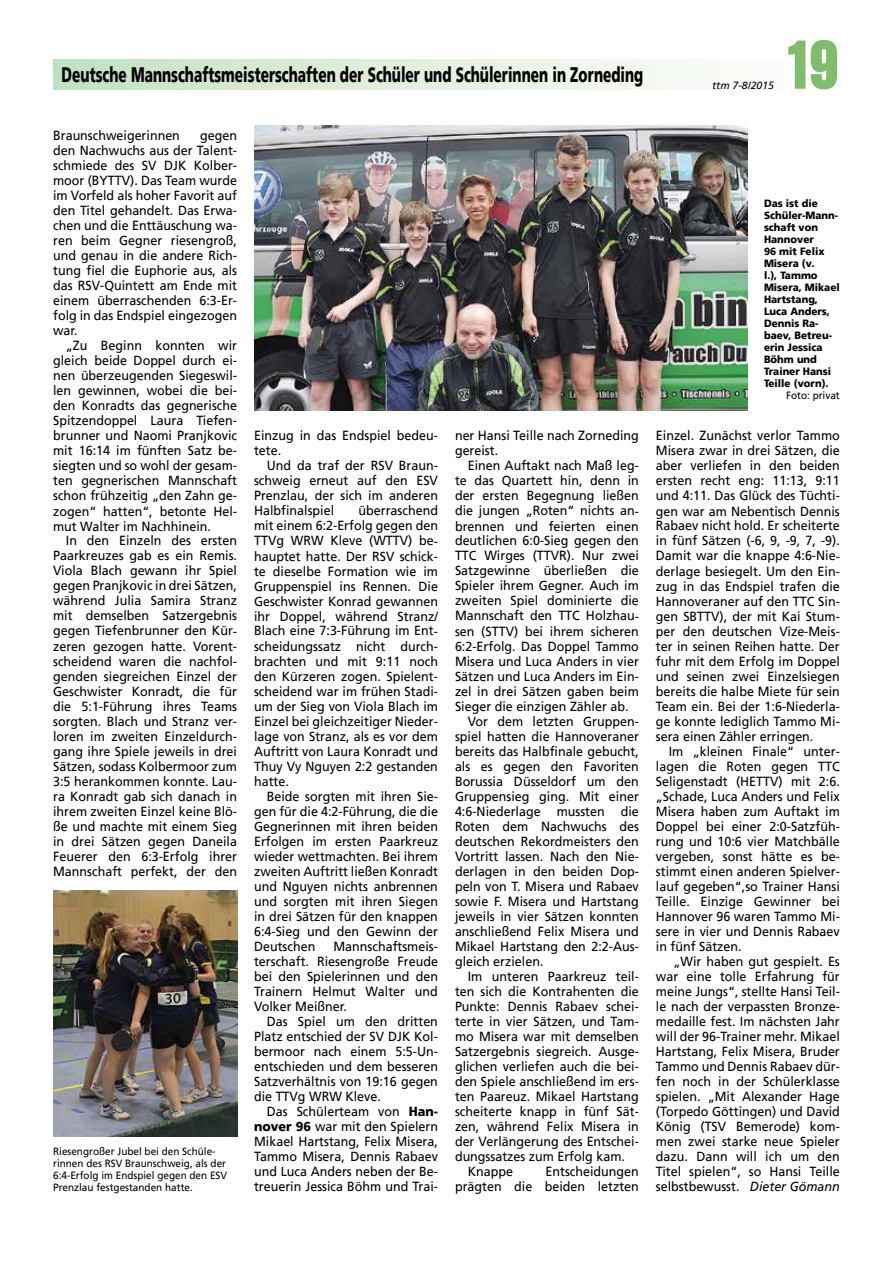
<style>
.page{position:relative;width:893px;height:1263px;background:#fff}
.page>*{position:absolute;margin:0;border:0;box-sizing:border-box;transform-origin:0 0}
.t1{font:700 condensed 72px "Aurora BT";color:#80bc6c}
.t2{font:900 21px "Frutiger";color:#000;scale:.65 1}
.t3{font:13.2px/15px "Frutiger";color:#000;text-align:justify;scale:.95 1}
.t4{font:900 10.5px/12px "Frutiger";color:#000;scale:.95 1}
.t5{font:10.5px/12px "Frutiger";color:#000;scale:.95 1}
.t6{font:italic 10.5px "Frutiger";color:#000}
.s1{font-weight:900}
.s2{font-style:italic}
</style>
<div class="page">
<div style="left:53px;top:60px;width:787px;height:29px;background:linear-gradient(to right,#c4e2c0,#fff)"></div>
<img style="left:53px;top:890px;width:184px;height:246px">
<img style="left:254px;top:125px;width:494px;height:285px">
<h2 class="t2" style="left:62px;top:62px;width:896px">Deutsche Mannschaftsmeisterschaften der Schüler und Schülerinnen in Zorneding</h2>
<p class="t6" style="left:712px;top:79px;width:63px">ttm 7-8/2015</p>
<h1 class="t1" style="left:789px;top:23px;width:53px">19</h1>
<p class="t3" style="left:53px;top:128px;width:135px">Braunschweigerinnen</p>
<p class="t3" style="left:53px;top:128px;width:195px;text-indent:147px">gegen den Nachwuchs aus der Talent&shy;schmiede des SV DJK Kolber&shy;moor (BYTTV). Das Team wurde im Vorfeld als hoher Favorit auf den Titel gehandelt. Das Erwa&shy;chen und die Enttäuschung wa&shy;ren beim Gegner riesengroß, und genau in die andere Rich&shy;tung fiel die Euphorie aus, als das RSV-Quintett am Ende mit einem überraschenden 6:3-Er&shy;folg in das Endspiel eingezogen war.</p>
<p class="t3" style="left:53px;top:338px;width:195px;text-indent:13px">„Zu Beginn konnten wir gleich beide Doppel durch ei&shy;nen überzeugenden Siegeswil&shy;len gewinnen, wobei die bei&shy;den Konradts das gegnerische Spitzendoppel Laura Tiefen&shy;brunner und Naomi Pranjkovic mit 16:14 im fünften Satz be&shy;siegten und so wohl der gesam&shy;ten gegnerischen Mannschaft schon frühzeitig „den Zahn ge&shy;zogen“ hatten“, betonte Hel&shy;mut Walter im Nachhinein.</p>
<p class="t3" style="left:53px;top:533px;width:195px;text-indent:13px">In den Einzeln des ersten Paarkreuzes gab es ein Remis.<br>Viola Blach gewann ihr Spiel gegen Pranjkovic in drei Sätzen, während Julia Samira Stranz mit demselben Satzergebnis gegen Tiefenbrunner den Kür&shy;zeren gezogen hatte. Vorent&shy;scheidend waren die nachfol&shy;genden siegreichen Einzel der Geschwister Konradt, die für die 5:1-Führung ihres Teams sorgten. Blach und Stranz ver&shy;loren im zweiten Einzeldurch&shy;gang ihre Spiele jeweils in drei Sätzen, sodass Kolbermoor zum 3:5 herankommen konnte. Lau&shy;ra Konradt gab sich danach in ihrem zweiten Einzel keine Blö&shy;ße und machte mit einem Sieg in drei Sätzen gegen Daneila Feuerer den 6:3-Erfolg ihrer Mannschaft perfekt, der den</p>
<p class="t5" style="left:53px;top:1145px;width:185px">Riesengroßer Jubel bei den Schüle&shy;rinnen des RSV Braunschweig, als der 6:4-Erfolg im Endspiel gegen den ESV Prenzlau festgestanden hatte.</p>
<p class="t3" style="left:254px;top:428px;width:195px">Einzug in das Endspiel bedeu&shy;tete.</p>
<p class="t3" style="left:254px;top:458px;width:195px;text-indent:13px">Und da traf der RSV Braun&shy;schweig erneut auf den ESV Prenzlau, der sich im anderen Halbfinalspiel</p>
<p class="t3" style="left:254px;top:503px;width:195px;text-indent:104px">überraschend mit einem 6:2-Erfolg gegen den TTVg WRW Kleve (WTTV) be&shy;hauptet hatte. Der RSV schick&shy;te dieselbe Formation wie im Gruppenspiel ins Rennen. Die Geschwister Konrad gewannen ihr Doppel, während Stranz/ Blach eine 7:3-Führung im Ent&shy;scheidungssatz nicht durch&shy;brachten und mit 9:11 noch den Kürzeren zogen. Spielent&shy;scheidend war im frühen Stadi&shy;um der Sieg von Viola Blach im Einzel bei gleichzeitiger Nieder&shy;lage von Stranz, als es vor dem Auftritt von Laura Konradt und Thuy Vy Nguyen 2:2 gestanden hatte.</p>
<p class="t3" style="left:254px;top:788px;width:195px;text-indent:13px">Beide sorgten mit ihren Sie&shy;gen für die 4:2-Führung, die die Gegnerinnen mit ihren beiden Erfolgen im ersten Paarkreuz wieder wettmachten. Bei ihrem zweiten Auftritt ließen Konradt und Nguyen nichts anbrennen und sorgten mit ihren Siegen in drei Sätzen für den knappen 6:4-Sieg und den Gewinn der Deutschen</p>
<p class="t3" style="left:254px;top:938px;width:195px;text-indent:79px">Mannschaftsmeis&shy;terschaft. Riesengroße Freude bei den Spielerinnen und den Trainern Helmut Walter und Volker Meißner.</p>
<p class="t3" style="left:254px;top:1013px;width:195px;text-indent:13px">Das Spiel um den dritten Platz entschied der SV DJK Kol&shy;bermoor nach einem 5:5-Un&shy;entschieden und dem besseren Satzverhältnis von 19:16 gegen die TTVg WRW Kleve.</p>
<p class="t3" style="left:254px;top:1103px;width:195px;text-indent:13px">Das Schülerteam von <span class="s1">Han&shy;nover 96</span> war mit den Spielern Mikael Hartstang, Felix Misera, Tammo Misera, Dennis Rabaev und Luca Anders neben der Be&shy;treuerin Jessica Böhm und Trai-</p>
<p class="t3" style="left:455px;top:428px;width:195px">ner Hansi Teille nach Zorneding gereist.</p>
<p class="t3" style="left:468px;top:458px;width:182px">Einen Auftakt nach Maß leg-</p>
<p class="t3" style="left:455px;top:473px;width:195px">te das Quartett hin, denn in</p>
<p class="t3" style="left:455px;top:488px;width:195px">der ersten Begegnung ließen</p>
<p class="t3" style="left:455px;top:503px;width:195px">die jungen „Roten“ nichts an-</p>
<p class="t3" style="left:455px;top:518px;width:195px">brennen und feierten einen</p>
<p class="t3" style="left:455px;top:533px;width:195px">deutlichen 6:0-Sieg gegen den</p>
<p class="t3" style="left:455px;top:548px;width:195px">TTC Wirges (TTVR). Nur zwei</p>
<p class="t3" style="left:455px;top:563px;width:195px">Satzgewinne überließen die</p>
<p class="t3" style="left:455px;top:578px;width:195px">Spieler ihrem Gegner. Auch im</p>
<p class="t3" style="left:455px;top:593px;width:195px">zweiten Spiel dominierte die</p>
<p class="t3" style="left:455px;top:608px;width:195px">Mannschaft den TTC Holzhau-</p>
<p class="t3" style="left:455px;top:623px;width:195px">sen (STTV) bei ihrem sicheren</p>
<p class="t3" style="left:455px;top:638px;width:195px">6:2-Erfolg. Das Doppel Tammo</p>
<p class="t3" style="left:455px;top:653px;width:195px">Misera und Luca Anders in vier</p>
<p class="t3" style="left:455px;top:668px;width:195px">Sätzen und Luca Anders im Ein-</p>
<p class="t3" style="left:455px;top:683px;width:195px">zel in drei Sätzen gaben beim</p>
<p class="t3" style="left:455px;top:698px;width:184px">Sieger die einzigen Zähler ab.</p>
<p class="t3" style="left:468px;top:713px;width:182px">Vor dem letzten Gruppen-</p>
<p class="t3" style="left:455px;top:728px;width:195px">spiel hatten die Hannoveraner</p>
<p class="t3" style="left:455px;top:743px;width:195px">bereits das Halbfinale gebucht,</p>
<p class="t3" style="left:455px;top:758px;width:195px">als es gegen den Favoriten</p>
<p class="t3" style="left:455px;top:773px;width:195px">Borussia Düsseldorf um den</p>
<p class="t3" style="left:455px;top:788px;width:195px">Gruppensieg ging. Mit einer</p>
<p class="t3" style="left:455px;top:803px;width:195px">4:6-Niederlage mussten die</p>
<p class="t3" style="left:455px;top:818px;width:195px">Roten dem Nachwuchs des</p>
<p class="t3" style="left:455px;top:833px;width:195px">deutschen Rekordmeisters den</p>
<p class="t3" style="left:455px;top:848px;width:195px">Vortritt lassen. Nach den Nie-</p>
<p class="t3" style="left:455px;top:863px;width:195px">derlagen in den beiden Dop-</p>
<p class="t3" style="left:455px;top:878px;width:195px">peln von T. Misera und Rabaev</p>
<p class="t3" style="left:455px;top:893px;width:195px">sowie F. Misera und Hartstang</p>
<p class="t3" style="left:455px;top:908px;width:195px">jeweils in vier Sätzen konnten</p>
<p class="t3" style="left:455px;top:923px;width:195px">anschließend Felix Misera und</p>
<p class="t3" style="left:455px;top:938px;width:195px">Mikael Hartstang den 2:2-Aus-</p>
<p class="t3" style="left:455px;top:953px;width:95px">gleich erzielen.</p>
<p class="t3" style="left:468px;top:968px;width:182px">Im unteren Paarkreuz teil-</p>
<p class="t3" style="left:455px;top:983px;width:195px">ten sich die Kontrahenten die</p>
<p class="t3" style="left:455px;top:998px;width:195px">Punkte: Dennis Rabaev schei-</p>
<p class="t3" style="left:455px;top:1013px;width:195px">terte in vier Sätzen, und Tam-</p>
<p class="t3" style="left:455px;top:1028px;width:195px">mo Misera war mit demselben</p>
<p class="t3" style="left:455px;top:1043px;width:195px">Satzergebnis siegreich. Ausge-</p>
<p class="t3" style="left:455px;top:1058px;width:195px">glichen verliefen auch die bei-</p>
<p class="t3" style="left:455px;top:1073px;width:195px">den Spiele anschließend im ers-</p>
<p class="t3" style="left:455px;top:1088px;width:195px">ten Paareuz. Mikael Hartstang</p>
<p class="t3" style="left:455px;top:1103px;width:195px">scheiterte knapp in fünf Sät-</p>
<p class="t3" style="left:455px;top:1118px;width:195px">zen, während Felix Misera in</p>
<p class="t3" style="left:455px;top:1133px;width:195px">der Verlängerung des Entschei-</p>
<p class="t3" style="left:455px;top:1148px;width:180px">dungssatzes zum Erfolg kam.</p>
<p class="t3" style="left:468px;top:1163px;width:49px">Knappe</p>
<p class="t3" style="left:455px;top:1163px;width:195px;text-align:right">Entscheidungen<br>prägten die beiden letzten</p>
<p class="t4" style="left:764px;top:197px;width:81px">Das ist die<br>Schüler-Mann&shy;schaft von<br>Hannover<br>96 mit Felix<br>Misera (v.<br>l.), Tammo<br>Misera, Mikael<br>Hartstang,<br>Luca Anders,<br>Dennis Ra&shy;baev, Betreu&shy;erin Jessica<br>Böhm und<br>Trainer Hansi<br>Teille (vorn).</p>
<p class="t5" style="left:786px;top:390px;width:58px">Foto: privat</p>
<p class="t3" style="left:656px;top:428px;width:195px">Einzel. Zunächst verlor Tammo Misera zwar in drei Sätzen, die aber verliefen in den beiden ersten recht eng: 11:13, 9:11 und 4:11. Das Glück des Tüchti&shy;gen war am Nebentisch Dennis Rabaev nicht hold. Er scheiterte in fünf Sätzen (-6, 9, -9, 7, -9).<br>Damit war die knappe 4:6-Nie&shy;derlage besiegelt. Um den Ein&shy;zug in das Endspiel trafen die Hannoveraner auf den TTC Sin&shy;gen SBTTV), der mit Kai Stum&shy;per den deutschen Vize-Meis&shy;ter in seinen Reihen hatte. Der fuhr mit dem Erfolg im Doppel und seinen zwei Einzelsiegen bereits die halbe Miete für sein Team ein. Bei der 1:6-Niederla&shy;ge konnte lediglich Tammo Mi&shy;sera einen Zähler erringen.</p>
<p class="t3" style="left:656px;top:743px;width:195px;text-indent:13px">Im „kleinen Finale“ unter&shy;lagen die Roten gegen TTC Seligenstadt (HETTV) mit 2:6. „Schade, Luca Anders und Felix Misera haben zum Auftakt im Doppel bei einer 2:0-Satzfüh&shy;rung und 10:6 vier Matchbälle vergeben, sonst hätte es be&shy;stimmt einen anderen Spielver&shy;lauf gegeben“,so Trainer Hansi Teille. Einzige Gewinner bei Hannover 96 waren Tammo Mi&shy;sere in vier und Dennis Rabaev in fünf Sätzen.</p>
<p class="t3" style="left:656px;top:953px;width:195px;text-indent:18px">„Wir haben gut gespielt. Es war eine tolle Erfahrung für meine Jungs“, stellte Hansi Teil&shy;le nach der verpassten Bronze&shy;medaille fest. Im nächsten Jahr will der 96-Trainer mehr. Mikael Hartstang, Felix Misera, Bruder Tammo und Dennis Rabaev dür&shy;fen noch in der Schülerklasse spielen. „Mit Alexander Hage (Torpedo Göttingen) und David König (TSV Bemerode) kom&shy;men zwei starke neue Spieler dazu. Dann will ich um den Titel spielen“, so Hansi Teille selbstbewusst. <span class="s2">Dieter Gömann</span></p>
</div>
